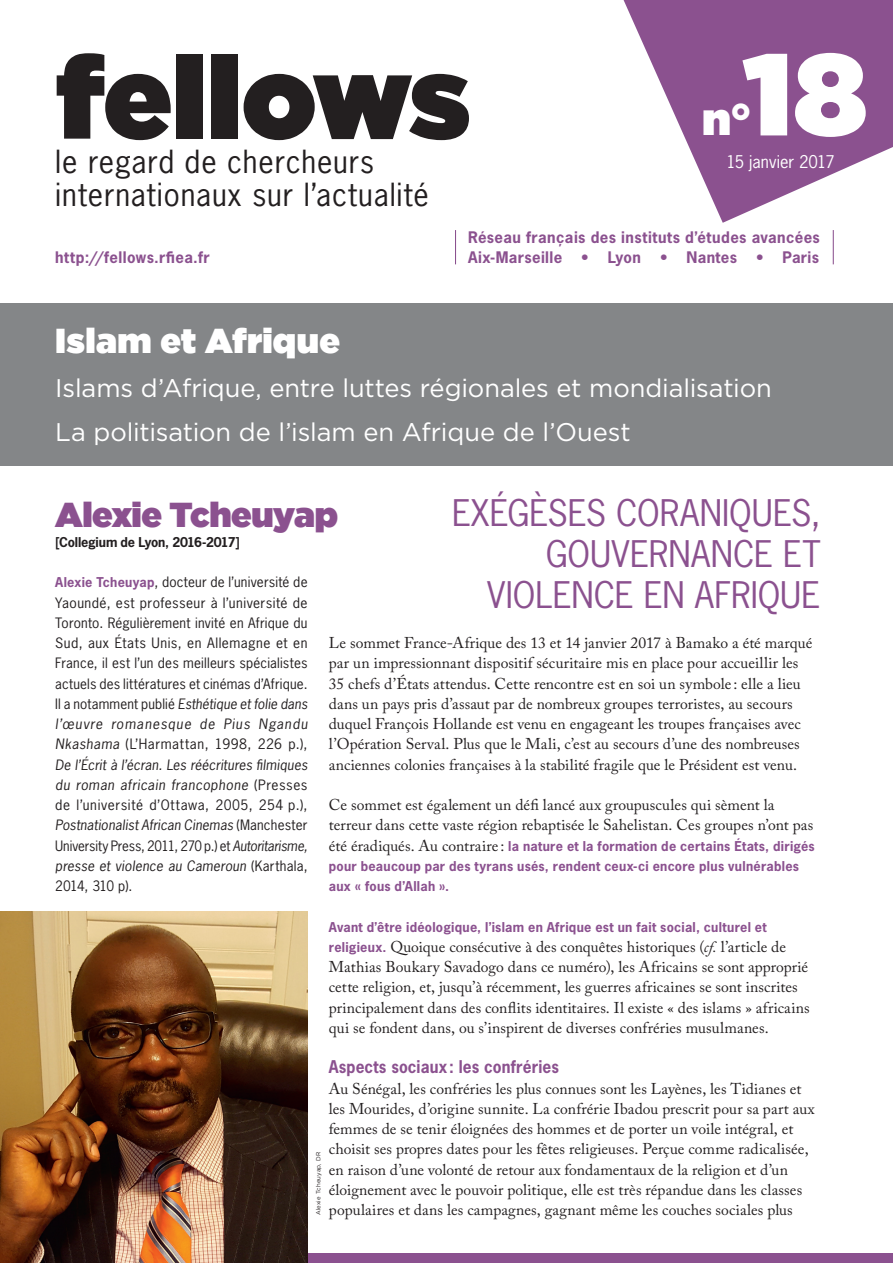
<style>
.page{position:relative;width:893px;height:1263px;background:#fff}
.page>*{position:absolute;margin:0;border:0;box-sizing:border-box;transform-origin:0 0}
.t1{font:115.8px "Gotham Ultra";letter-spacing:-.005em;color:#231f20}
.t2{font:115.8px "Gotham Ultra";color:#fff}
.t3{font:45px "Gotham Ultra";color:#fff}
.t4{font:34.5px/41.4px "News Gothic Std";color:#8b518f;text-align:right}
.t5{font:34.5px "Gotham Ultra";letter-spacing:.01em;color:#fff}
.t6{font:34.5px "Gotham Ultra";letter-spacing:-.015em;color:#8b518f}
.t7{font:30px/33px "News Gothic Std";letter-spacing:.03em;color:#231f20}
.t8{font:25.5px/43.7px "Gotham";letter-spacing:-.005em;color:#fff}
.t9{font:700 16.5px "News Gothic Std";letter-spacing:.01em;color:#8b518f;scale:.94 1}
.t10{font:16.5px "News Gothic Std";color:#fff}
.t11{font:15.6px/20.2px "Adobe Caslon Pro";letter-spacing:.005em;color:#231f20}
.t12{font:700 15px/20.2px "News Gothic Std";letter-spacing:.025em;color:#8b518f}
.t13{font:13.5px/20.2px "News Gothic Std";color:#231f20;text-align:justify}
.t14{font:700 12.75px/20.2px "News Gothic Std";letter-spacing:.02em;color:#8b518f}
.t15{font:700 12.75px "News Gothic Std";letter-spacing:-.015em;color:#231f20}
.t16{font:6px "Gotham Rounded";letter-spacing:.025em;color:#231f20}
.s1{font-weight:700;font-size:12.75px;color:#8b518f}
.s2{font-style:italic}
.s3{font-family:"Adobe Caslon Pro";font-weight:400;font-size:15.6px;color:#231f20}
.s4{font-family:"News Gothic Std";font-weight:700;font-size:12.75px;color:#8b518f}
</style>
<div class="page">
<svg style="left:624px;top:0;width:269px;height:223px;fill:#8b518f"></svg>
<div style="left:0;top:304px;width:893px;height:162px;background:#848688"></div>
<div style="left:0;top:1254px;width:893px;height:9px;background:#8b518f"></div>
<hr style="left:455px;top:230px;width:1px;height:34px;background:#8b518f">
<hr style="left:833px;top:230px;width:1px;height:34px;background:#8b518f">
<img style="left:0;top:911px;width:308px;height:352px">
<h1 class="t1" style="left:55px;top:31px;width:417px">fellows</h1>
<h3 class="t7" style="left:55px;top:145px;width:375px">le regard de chercheurs internationaux sur l’actualité</h3>
<h1 class="t2" style="left:743px;top:28px;width:125px">18</h1>
<h2 class="t3" style="left:702px;top:93px;width:51px">n°</h2>
<p class="t10" style="left:726px;top:152px;width:109px">15 janvier 2017</p>
<p class="t12" style="left:55px;top:247px;width:156px">http://fellows.rfiea.fr</p>
<p class="t12" style="left:468px;top:227px;width:353px">Réseau français des instituts d’études avancées<br>Aix-Marseille</p>
<p class="t12" style="left:582px;top:247px;width:61px">• Lyon</p>
<p class="t12" style="left:660px;top:247px;width:78px">• Nantes</p>
<p class="t12" style="left:756px;top:247px;width:64px">• Paris</p>
<h3 class="t5" style="left:55px;top:321px;width:286px">Islam et Afrique</h3>
<h3 class="t8" style="left:55px;top:365px;width:718px">Islams d’Afrique, entre luttes régionales et mondialisation<br>La politisation de l’islam en Afrique de l’Ouest</h3>
<h3 class="t4" style="left:452px;top:492px;width:370px">EXÉGÈSES CORANIQUES,<br>GOUVERNANCE ET<br>VIOLENCE EN AFRIQUE</h3>
<h3 class="t6" style="left:55px;top:494px;width:284px">Alexie Tcheuyap</h3>
<p class="t15" style="left:55px;top:533px;width:186px">[Collegium de Lyon, 2016-2017]</p>
<p class="t13" style="left:55px;top:572px;width:254px"><span class="s1">Alexie Tcheuyap</span>, docteur de l’université de Yaoundé, est professeur à l’université de Toronto. Régulièrement invité en Afrique du Sud, aux États Unis, en Allemagne et en France, il est l’un des meilleurs spécialistes actuels des littératures et cinémas d’Afrique.<br>Il a notamment publié <span class="s2">Esthétique et folie dans l’œuvre romanesque de Pius Ngandu Nkashama</span> (L’Harmattan, 1998, 226 p.), <span class="s2">De l’Écrit à l’écran. Les réécritures filmiques du roman africain francophone</span> (Presses de l’université d’Ottawa, 2005, 254 p.), <span class="s2">Postnationalist African Cinemas</span> (Manchester University Press, 2011, 270 p.) et <span class="s2">Autoritarisme, presse et violence au Cameroun</span> (Karthala, 2014, 310 p).</p>
<p class="t11" style="left:329px;top:632px;width:485px">Le sommet France-Afrique des 13 et 14 janvier 2017 à Bamako a été marqué par un impressionnant dispositif sécuritaire mis en place pour accueillir les 35 chefs d’États attendus. Cette rencontre est en soi un symbole : elle a lieu dans un pays pris d’assaut par de nombreux groupes terroristes, au secours duquel François Hollande est venu en engageant les troupes françaises avec l’Opération Serval. Plus que le Mali, c’est au secours d’une des nombreuses anciennes colonies françaises à la stabilité fragile que le Président est venu.</p>
<p class="t11" style="left:329px;top:794px;width:486px">Ce sommet est également un défi lancé aux groupuscules qui sèment la terreur dans cette vaste région rebaptisée le Sahelistan. Ces groupes n’ont pas</p>
<p class="t14" style="left:329px;top:835px;width:487px"><span class="s3">été éradiqués. Au contraire:</span> la nature et la formation de certains États, dirigés pour beaucoup par des tyrans usés, rendent ceux-ci encore plus vulnérables aux « fous d’Allah ».</p>
<p class="t14" style="left:329px;top:916px;width:439px">Avant d’être idéologique, l’islam en Afrique est un fait social, culturel et</p>
<p class="t11" style="left:329px;top:936px;width:482px"><span class="s4">religieux.</span> Quoique consécutive à des conquêtes historiques (<span class="s2">cf.</span> l’article de Mathias Boukary Savadogo dans ce numéro), les Africains se sont approprié cette religion, et, jusqu’à récemment, les guerres africaines se sont inscrites principalement dans des conflits identitaires. Il existe « des islams » africains qui se fondent dans, ou s’inspirent de diverses confréries musulmanes.</p>
<p class="t9" style="left:329px;top:1056px;width:246px">Aspects sociaux: les confréries</p>
<p class="t11" style="left:329px;top:1078px;width:488px">Au Sénégal, les confréries les plus connues sont les Layènes, les Tidianes et les Mourides, d’origine sunnite. La confrérie Ibadou prescrit pour sa part aux femmes de se tenir éloignées des hommes et de porter un voile intégral, et choisit ses propres dates pour les fêtes religieuses. Perçue comme radicalisée, en raison d’une volonté de retour aux fondamentaux de la religion et d’un éloignement avec le pouvoir politique, elle est très répandue dans les classes populaires et dans les campagnes, gagnant même les couches sociales plus</p>
<p class="t16" style="left:314px;top:1215px;width:65px;rotate:-90deg">Alexie Tcheuyap, DR</p>
</div>
